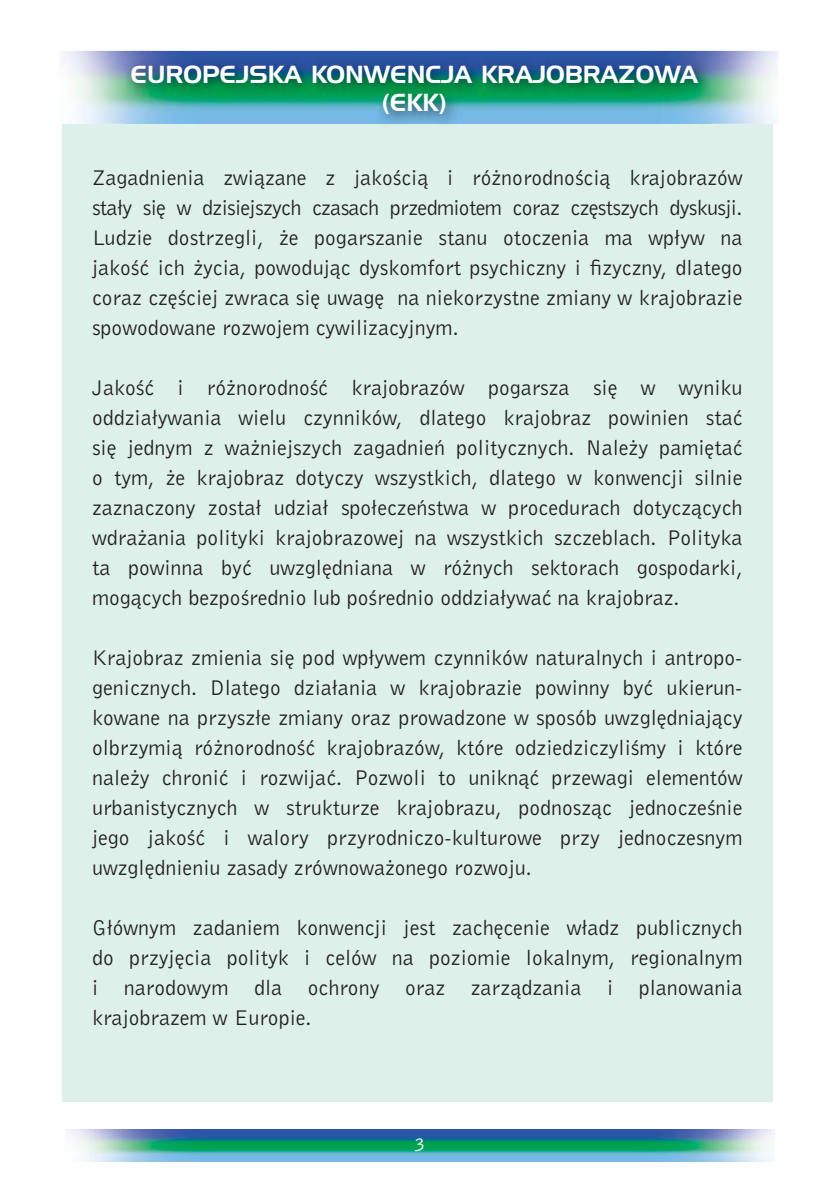
<style>
.page{position:relative;width:840px;height:1191px;background:#fff}
.page>*{position:absolute;margin:0;border:0;box-sizing:border-box;transform-origin:0 0}
.t1{font:24px/28px "Handel Gothic PL";color:#fff;text-align:center}
.t2{font:22px/30px "Bell Gothic PL";color:#231f20;text-align:justify}
.t3{font:20px "Bell Gothic PL";color:#fff}
</style>
<div class="page">
<div style="left:62px;top:124px;width:710px;height:978px;background:#ddf0e9"></div>
<img style="left:66px;top:1129px;width:707px;height:32px">
<img style="left:61px;top:51px;width:717px;height:73px">
<img style="left:124px;top:58px;width:586px;height:69px">
<p class="t1" style="left:131px;top:62px;width:568px">EUROPEJSKA KONWENCJA KRAJOBRAZOWA (EKK)</p>
<p class="t2" style="left:92px;top:164px;width:651px">Zagadnienia zwiàzane z jakoÊcià i ró˝norodnoÊcià krajobrazów stały si´ w dzisiejszych czasach przedmiotem coraz cz´stszych dyskusji.<br>Ludzie dostrzegli, ˝e pogarszanie stanu otoczenia ma wpływ na jakoÊç ich ˝ycia, powodujàc dyskomfort psychiczny i fizyczny, dlatego coraz cz´Êciej zwraca si´ uwag´ na niekorzystne zmiany w krajobrazie spowodowane rozwojem cywilizacyjnym.</p>
<p class="t2" style="left:92px;top:374px;width:651px">JakoÊç i ró˝norodnoÊç krajobrazów pogarsza si´ w wyniku oddziaływania wielu czynników, dlatego krajobraz powinien staç si´ jednym z wa˝niejszych zagadnieƒ politycznych. Nale˝y pami´taç o tym, ˝e krajobraz dotyczy wszystkich, dlatego w konwencji silnie zaznaczony został udział społeczeƒstwa w procedurach dotyczàcych wdra˝ania polityki krajobrazowej na wszystkich szczeblach. Polityka ta powinna byç uwzgl´dniana w ró˝nych sektorach gospodarki, mogàcych bezpoÊrednio lub poÊrednio oddziaływaç na krajobraz.</p>
<p class="t2" style="left:92px;top:644px;width:651px">Krajobraz zmienia si´ pod wpływem czynników naturalnych i antropo&shy;genicznych. Dlatego działania w krajobrazie powinny byç ukierun&shy;kowane na przyszłe zmiany oraz prowadzone w sposób uwzgl´dniajàcy olbrzymià ró˝norodnoÊç krajobrazów, które odziedziczyliÊmy i które nale˝y chroniç i rozwijaç. Pozwoli to uniknàç przewagi elementów urbanistycznych w strukturze krajobrazu, podnoszàc jednoczeÊnie jego jakoÊç i walory przyrodniczo-kulturowe przy jednoczesnym uwzgl´dnieniu zasady zrównowa˝onego rozwoju.</p>
<p class="t2" style="left:92px;top:914px;width:651px">Głównym zadaniem konwencji jest zach´cenie władz publicznych do przyj´cia polityk i celów na poziomie lokalnym, regionalnym i narodowym dla ochrony oraz zarzàdzania i planowania krajobrazem w Europie.</p>
<p class="t3" style="left:414px;top:1137px;width:13px">3</p>
</div>
